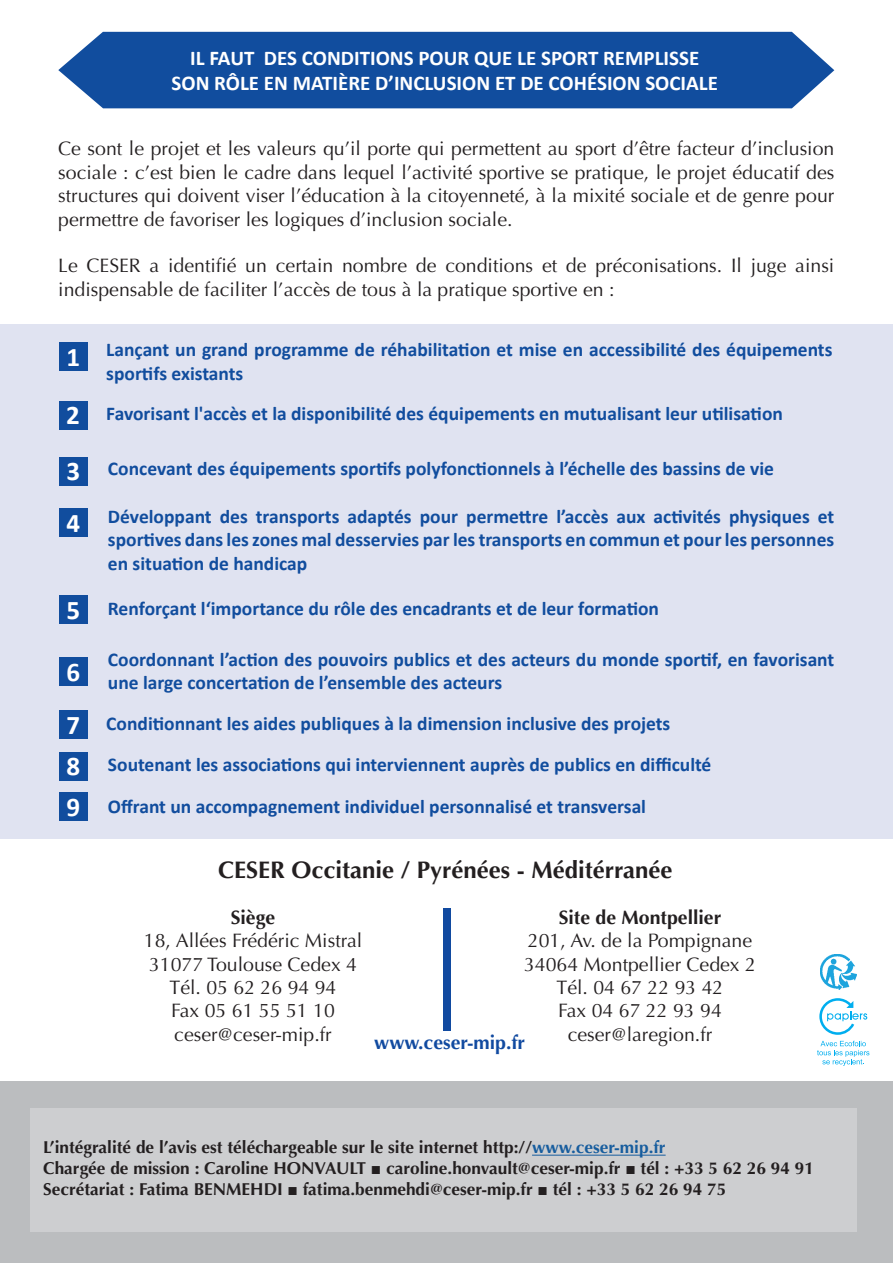
<style>
.page{position:relative;width:893px;height:1263px;background:#fff}
.page>*{position:absolute;margin:0;border:0;box-sizing:border-box;transform-origin:0 0}
.t1{font:700 27px/55.9px "Calibri";color:#fff}
.t2{font:700 24px "Optima";color:#231f20}
.t3{font:700 21px/25.2px "Calibri";color:#fff;text-align:center}
.t4{font:700 19.5px/23.4px "Calibri";color:#114d9e}
.t5{font:19.5px/23.4px "Optima";color:#231f20;text-align:center}
.t6{font:700 19.5px "Optima";color:#231f20}
.t7{font:700 19.5px "Optima";color:#114aa0}
.t8{font:700 17.25px/20.7px "Optima";color:#231f20}
.s1{color:#175d9e}
.s2{font-family:"Arial"}
</style>
<div class="page">
<div style="left:0;top:324px;width:893px;height:515px;background:#e0e3f1"></div>
<div style="left:0;top:1081px;width:893px;height:182px;background:#bbbdbf"></div>
<div style="left:30px;top:1109px;width:826px;height:123px;background:#cdced0"></div>
<hr style="left:532px;top:1155px;width:134px;height:1px;background:#175d9e">
<div style="left:443px;top:908px;width:7px;height:138px;background:#114aa0"></div>
<img style="left:820px;top:954px;width:36px;height:35px">
<div style="left:374px;top:1031px;width:163px;height:27px;background:#fff"></div>
<div style="left:58px;top:32px;width:776px;height:76px;background:#114d9e"></div>
<div style="left:60px;top:343px;width:28px;height:28px;background:#114d9e"></div>
<div style="left:60px;top:401px;width:28px;height:28px;background:#114d9e"></div>
<div style="left:60px;top:457px;width:28px;height:28px;background:#114d9e"></div>
<div style="left:60px;top:508px;width:28px;height:29px;background:#114d9e"></div>
<div style="left:60px;top:596px;width:28px;height:28px;background:#114d9e"></div>
<div style="left:60px;top:657px;width:28px;height:29px;background:#114d9e"></div>
<div style="left:60px;top:710px;width:28px;height:29px;background:#114d9e"></div>
<div style="left:60px;top:752px;width:28px;height:28px;background:#114d9e"></div>
<div style="left:60px;top:792px;width:28px;height:29px;background:#114d9e"></div>
<svg style="left:819px;top:998px;width:48px;height:37px"></svg>
<svg style="left:817px;top:1041px;width:52px;height:25px"></svg>
<p class="t3" style="left:172px;top:45px;width:548px">IL FAUT DES CONDITIONS POUR QUE LE SPORT REMPLISSE<br>SON RÔLE EN MATIÈRE D’INCLUSION ET DE COHÉSION SOCIALE</p>
<p class="t5" style="left:58px;top:137px;width:778px;text-align:justify">Ce sont le projet et les valeurs qu’il porte qui permettent au sport d’être facteur d’inclusion sociale : c’est bien le cadre dans lequel l’activité sportive se pratique, le projet éducatif des structures qui doivent viser l’éducation à la citoyenneté, à la mixité sociale et de genre pour permettre de favoriser les logiques d’inclusion sociale.</p>
<p class="t5" style="left:58px;top:254px;width:777px;text-align:left">Le CESER a identifié un certain nombre de conditions et de préconisations. Il juge ainsi indispensable de faciliter l’accès de tous à la pratique sportive en :</p>
<h1 class="t1" style="left:66px;top:329px;width:15px">1</h1>
<h1 class="t1" style="left:66px;top:387px;width:15px">2<br>3</h1>
<h1 class="t1" style="left:67px;top:495px;width:15px">4</h1>
<h1 class="t1" style="left:67px;top:582px;width:15px">5</h1>
<h1 class="t1" style="left:67px;top:645px;width:15px;line-height:53.2px">6<br>7</h1>
<h1 class="t1" style="left:67px;top:746px;width:15px;line-height:40.3px">8<br>9</h1>
<p class="t4" style="left:106px;top:338px;width:728px">Lançant un grand programme de réhabilitation et mise en accessibilité des équipements sportifs existants</p>
<p class="t4" style="left:106px;top:402px;width:678px">Favorisant l'accès et la disponibilité des équipements en mutualisant leur utilisation</p>
<p class="t4" style="left:108px;top:456px;width:667px">Concevant des équipements sportifs polyfonctionnels à l’échelle des bassins de vie</p>
<p class="t4" style="left:108px;top:505px;width:728px;text-align:justify">Développant des transports adaptés pour permettre l’accès aux activités physiques et sportives dans les zones mal desservies par les transports en commun et pour les personnes en situation de handicap</p>
<p class="t4" style="left:108px;top:597px;width:553px">Renforçant l‘importance du rôle des encadrants et de leur formation</p>
<p class="t4" style="left:108px;top:648px;width:728px">Coordonnant l’action des pouvoirs publics et des acteurs du monde sportif, en favorisant une large concertation de l’ensemble des acteurs</p>
<p class="t4" style="left:106px;top:703px;width:607px;line-height:41.4px">Conditionnant les aides publiques à la dimension inclusive des projets<br>Soutenant les associations qui interviennent auprès de publics en difficulté<br>Offrant un accompagnement individuel personnalisé et transversal</p>
<p class="t2" style="left:218px;top:855px;width:456px">CESER Occitanie / Pyrénées - Méditérranée</p>
<p class="t6" style="left:231px;top:906px;width:46px">Siège</p>
<p class="t5" style="left:144px;top:929px;width:220px">18, Allées Frédéric Mistral<br>31077 Toulouse Cedex 4<br>Tél. 05 62 26 94 94<br>Fax 05 61 55 51 10 ceser@ceser-mip.fr</p>
<p class="t6" style="left:559px;top:906px;width:164px">Site de Montpellier</p>
<p class="t5" style="left:524px;top:929px;width:233px">201, Av. de la Pompignane<br>34064 Montpellier Cedex 2<br>Tél. 04 67 22 93 42<br>Fax 04 67 22 93 94 ceser@laregion.fr</p>
<p class="t7" style="left:374px;top:1031px;width:152px">www.ceser-mip.fr</p>
<p class="t8" style="left:43px;top:1137px;width:772px">L’intégralité de l’avis est téléchargeable sur le site internet http://<span class="s1">www.ceser-mip.fr<br></span>Chargée de mission : Caroline HONVAULT <span class="s2">■</span> caroline.honvault@ceser-mip.fr <span class="s2">■</span> tél : +33 5 62 26 94 91<br>Secrétariat : Fatima BENMEHDI <span class="s2">■</span> fatima.benmehdi@ceser-mip.fr <span class="s2">■</span> tél : +33 5 62 26 94 75</p>
</div>
